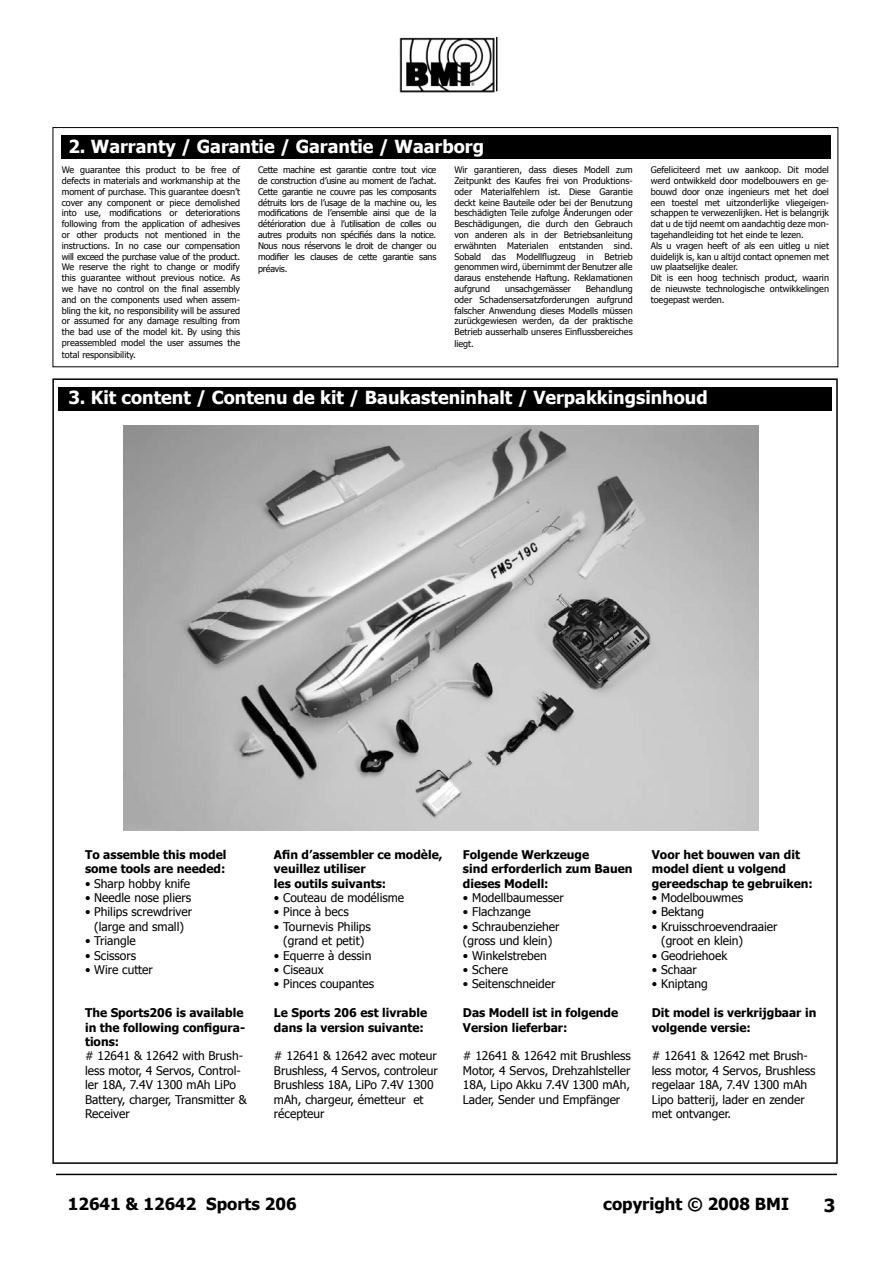
<style>
.page{position:relative;width:893px;height:1263px;background:#fff}
.page>*{position:absolute;margin:0;border:0;box-sizing:border-box;transform-origin:0 0}
.t1{font:700 18px "Tahoma";color:#fff}
.t2{font:700 16.65px "Tahoma";color:#000}
.t3{font:12px/14.4px "Tahoma";color:#000}
.t4{font:700 12px/14.4px "Tahoma";color:#000}
.t5{font:9px/10.8px "Tahoma";color:#000;text-align:justify}
.t6{font:9px "Tahoma";letter-spacing:-.025em;color:#000}
</style>
<div class="page">
<img style="left:496px;top:36px;width:2px;height:56px">
<hr style="left:56px;top:1174px;width:781px;height:1px;background:#000">
<div style="left:58px;top:387px;width:773px;height:23px;background:#000"></div>
<img style="left:399px;top:37px;width:96px;height:56px">
<div style="left:53px;top:127px;width:785px;height:240px;border:1px solid #000"></div>
<img style="left:124px;top:425px;width:634px;height:405px">
<div style="left:61px;top:135px;width:770px;height:23px;background:#000"></div>
<h1 class="t1" style="left:68px;top:134px;width:417px">2. Warranty / Garantie / Garantie / Waarborg</h1>
<p class="t5" style="left:62px;top:164px;width:180px">We guarantee this product to be free of defects in materials and workmanship at the moment of purchase. This guarantee doesn’t cover any component or piece demolished into use, modifications or deteriorations following from the application of adhesives or other products not mentioned in the instructions. In no case our compensation will exceed the purchase value of the product.<br>We reserve the right to change or modify this guarantee without previous notice. As we have no control on the final assembly and on the components used when assem&shy;bling the kit, no responsibility will be assured or assumed for any damage resulting from the bad use of the model kit. By using this preassembled model the user assumes the</p>
<p class="t5" style="left:62px;top:349px;width:75px">total responsibility.</p>
<p class="t5" style="left:258px;top:164px;width:180px">Cette machine est garantie contre tout vice de construction d’usine au moment de l’achat.<br>Cette garantie ne couvre pas les composants détruits lors de l’usage de la machine ou, les modifications de l’ensemble ainsi que de la détérioration due à l’utilisation de colles ou autres produits non spécifiés dans la notice.<br>Nous nous réservons le droit de changer ou modifier les clauses de cette garantie sans</p>
<p class="t6" style="left:258px;top:262px;width:31px">préavis.</p>
<p class="t5" style="left:454px;top:164px;width:180px">Wir garantieren, dass dieses Modell zum Zeitpunkt des Kaufes frei von Produktions&shy;oder Materialfehlern ist. Diese Garantie deckt keine Bauteile oder bei der Benutzung beschädigten Teile zufolge Änderungen oder Beschädigungen, die durch den Gebrauch von anderen als in der Betriebsanleitung erwähnten Materialen entstanden sind.<br>Sobald das Modellflugzeug in Betrieb genommen wird, übernimmt der Benutzer alle daraus enstehende Haftung. Reklamationen aufgrund</p>
<p class="t5" style="left:454px;top:283px;width:180px;text-indent:131px">Behandlung oder Schadensersatzforderungen aufgrund falscher Anwendung dieses Modells müssen zurückgewiesen werden, da der praktische Betrieb ausserhalb unseres Einflussbereiches</p>
<p class="t5" style="left:454px;top:338px;width:21px">liegt.</p>
<p class="t5" style="left:505px;top:283px;width:67px">unsachgemässer</p>
<p class="t5" style="left:651px;top:164px;width:180px;text-align:left">Gefeliciteerd met uw aankoop. Dit model werd ontwikkeld door modelbouwers en ge&shy;bouwd door onze ingenieurs met het doel een toestel met uitzonderlijke vliegeigen&shy;schappen te verwezenlijken. Het is belangrijk dat u de tijd neemt om aandachtig deze mon&shy;tagehandleiding tot het einde te lezen.<br>Als u vragen heeft of als een uitleg u niet duidelijk is, kan u altijd contact opnemen met uw plaatselijke dealer.<br>Dit is een hoog technisch product, waarin de nieuwste technologische ontwikkelingen toegepast werden.</p>
<h1 class="t1" style="left:68px;top:385px;width:641px">3. Kit content / Contenu de kit / Baukasteninhalt / Verpakkingsinhoud</h1>
<h3 class="t4" style="left:85px;top:846px;width:143px">To assemble this model some tools are needed:</h3>
<h3 class="t3" style="left:85px;top:875px;width:107px">• Sharp hobby knife</h3>
<h3 class="t3" style="left:85px;top:890px;width:108px">• Needle nose pliers</h3>
<h3 class="t3" style="left:85px;top:904px;width:109px;text-align:center">• Philips screwdriver (large and small)</h3>
<h3 class="t3" style="left:85px;top:933px;width:52px">• Triangle</h3>
<h3 class="t3" style="left:85px;top:947px;width:53px">• Scissors</h3>
<h3 class="t3" style="left:85px;top:962px;width:69px">• Wire cutter</h3>
<h3 class="t4" style="left:85px;top:1005px;width:162px">The Sports206 is available in the following configura&shy;tions:</h3>
<h3 class="t3" style="left:85px;top:1048px;width:163px"># 12641 &amp; 12642 with Brush&shy;less motor, 4 Servos, Control&shy;ler 18A, 7.4V 1300 mAh LiPo<br>Battery, charger, Transmitter &amp;<br>Receiver</h3>
<h3 class="t4" style="left:274px;top:846px;width:170px">Afin d’assembler ce modèle, veuillez utiliser<br>les outils suivants:</h3>
<h3 class="t3" style="left:274px;top:890px;width:132px">• Couteau de modélisme</h3>
<h3 class="t3" style="left:274px;top:904px;width:76px">• Pince à becs</h3>
<h3 class="t3" style="left:274px;top:918px;width:98px;text-align:center">• Tournevis Philips (grand et petit)</h3>
<h3 class="t3" style="left:274px;top:947px;width:99px">• Equerre à dessin</h3>
<h3 class="t3" style="left:274px;top:962px;width:51px">• Ciseaux</h3>
<h3 class="t3" style="left:274px;top:976px;width:102px">• Pinces coupantes</h3>
<h3 class="t4" style="left:274px;top:1005px;width:155px">Le Sports 206 est livrable dans la version suivante:</h3>
<h3 class="t3" style="left:274px;top:1048px;width:165px"># 12641 &amp; 12642 avec moteur<br>Brushless, 4 Servos, controleur<br>Brushless 18A, LiPo 7.4V 1300 mAh, chargeur, émetteur et récepteur</h3>
<h3 class="t4" style="left:463px;top:846px;width:171px">Folgende Werkzeuge<br>sind erforderlich zum Bauen dieses Modell:</h3>
<h3 class="t3" style="left:463px;top:890px;width:102px">• Modellbaumesser</h3>
<h3 class="t3" style="left:463px;top:904px;width:70px">• Flachzange</h3>
<h3 class="t3" style="left:463px;top:918px;width:98px">• Schraubenzieher (gross und klein)</h3>
<h3 class="t3" style="left:463px;top:947px;width:85px">• Winkelstreben</h3>
<h3 class="t3" style="left:463px;top:962px;width:47px">• Schere</h3>
<h3 class="t3" style="left:463px;top:976px;width:94px">• Seitenschneider</h3>
<h3 class="t4" style="left:463px;top:1005px;width:157px">Das Modell ist in folgende<br>Version lieferbar:</h3>
<h3 class="t3" style="left:463px;top:1048px;width:169px;text-align:justify"># 12641 &amp; 12642 mit Brushless Motor, 4 Servos, Drehzahlsteller 18A, Lipo Akku 7.4V 1300 mAh, Lader, Sender und Empfänger</h3>
<h3 class="t4" style="left:652px;top:846px;width:162px">Voor het bouwen van dit model dient u volgend gereedschap te gebruiken:</h3>
<h3 class="t3" style="left:652px;top:890px;width:93px">• Modelbouwmes</h3>
<h3 class="t3" style="left:652px;top:904px;width:54px">• Bektang</h3>
<h3 class="t3" style="left:661px;top:918px;width:118px;text-indent:-9px">• Kruisschroevendraaier (groot en klein)</h3>
<h3 class="t3" style="left:652px;top:947px;width:77px">• Geodriehoek</h3>
<h3 class="t3" style="left:652px;top:962px;width:47px">• Schaar</h3>
<h3 class="t3" style="left:652px;top:976px;width:57px">• Kniptang</h3>
<h3 class="t4" style="left:652px;top:1005px;width:166px">Dit model is verkrijgbaar in volgende versie:</h3>
<h3 class="t3" style="left:652px;top:1048px;width:165px"># 12641 &amp; 12642 met Brush&shy;less motor, 4 Servos, Brushless regelaar 18A, 7.4V 1300 mAh<br>Lipo batterij, lader en zender met ontvanger.</h3>
<h2 class="t2" style="left:68px;top:1193px;width:230px">12641 &amp; 12642 Sports 206</h2>
<h2 class="t2" style="left:603px;top:1193px;width:187px">copyright © 2008 BMI</h2>
</div>
